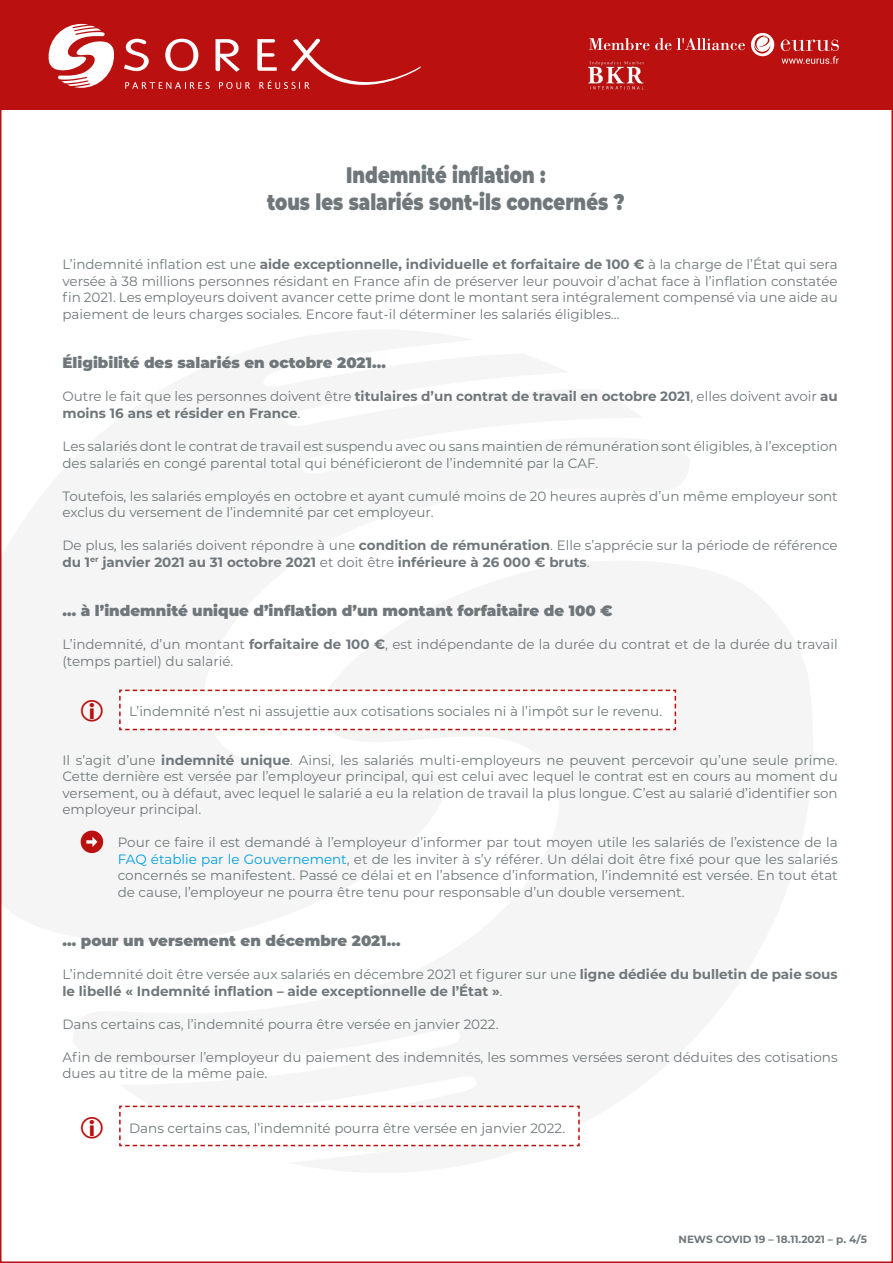
<style>
.page{position:relative;width:893px;height:1263px;background:#fff}
.page>*{position:absolute;margin:0;border:0;box-sizing:border-box;transform-origin:0 0}
.t1{font:900 22.5px "Montserrat";color:#70777a;scale:.8 1}
.TITRE{font:900 15px "Montserrat";color:#70777a}
.TITRE-2{font:13.5px/16.5px "Montserrat";color:#70777a}
.TITRE-3{font:700 13.5px/16.5px "Montserrat";color:#70777a}
.t2{font:700 10.5px "Montserrat";color:#70777a}
.s1{font-weight:700}
.s2{font-weight:400}
.s3{color:#009fe3}
</style>
<div class="page">
<div style="left:0;top:0;width:893px;height:110px;background:#ba1110"></div>
<svg style="left:751px;top:33px;width:23px;height:23px"></svg>
<svg style="left:589px;top:38px;width:60px;height:12px"></svg>
<svg style="left:655px;top:38px;width:16px;height:12px"></svg>
<svg style="left:677px;top:38px;width:68px;height:12px"></svg>
<svg style="left:125px;top:82px;width:85px;height:7px"></svg>
<svg style="left:219px;top:82px;width:31px;height:7px"></svg>
<svg style="left:124px;top:39px;width:25px;height:32px"></svg>
<svg style="left:165px;top:39px;width:33px;height:32px"></svg>
<svg style="left:216px;top:39px;width:24px;height:33px"></svg>
<svg style="left:257px;top:39px;width:164px;height:50px"></svg>
<svg style="left:49px;top:24px;width:65px;height:64px"></svg>
<img style="left:588px;top:61px;width:56px;height:29px">
<svg style="left:781px;top:40px;width:58px;height:24px"></svg>
<svg style="left:119px;top:689px;width:558px;height:42px"></svg>
<svg style="left:119px;top:1105px;width:461px;height:42px"></svg>
<div style="left:81px;top:830px;width:22px;height:23px;background:#ba1110;border-radius:50%"></div>
<svg style="left:86px;top:837px;width:11px;height:10px"></svg>
<p class="t1" style="left:346px;top:158px;width:251px">Indemnité inflation :</p>
<p class="t1" style="left:267px;top:185px;width:448px">tous les salariés sont-ils concernés ?</p>
<p class="TITRE-2" style="left:63px;top:256px;width:777px;text-align:justify">L’indemnité inflation est une <span class="s1">aide exceptionnelle, individuelle et forfaitaire de 100 €</span> à la charge de l’État qui sera versée à 38 millions personnes résidant en France afin de préserver leur pouvoir d’achat face à l’inflation constatée fin 2021. Les employeurs doivent avancer cette prime dont le montant sera intégralement compensé via une aide au paiement de leurs charges sociales. Encore faut-il déterminer les salariés éligibles…</p>
<p class="TITRE" style="left:63px;top:352px;width:325px">Éligibilité des salariés en octobre 2021…</p>
<p class="TITRE-3" style="left:63px;top:388px;width:777px"><span class="s2">Outre le fait que les personnes doivent être</span> titulaires d’un contrat de travail en octobre 2021<span class="s2">, elles doivent avoir</span> au moins 16 ans et résider en France<span class="s2">.</span></p>
<p class="TITRE-2" style="left:63px;top:437px;width:777px">Les salariés dont le contrat de travail est suspendu avec ou sans maintien de rémunération sont éligibles, à l’exception des salariés en congé parental total qui bénéficieront de l’indemnité par la CAF.</p>
<p class="TITRE-2" style="left:63px;top:487px;width:777px">Toutefois, les salariés employés en octobre et ayant cumulé moins de 20 heures auprès d’un même employeur sont exclus du versement de l’indemnité par cet employeur.</p>
<p class="TITRE-2" style="left:63px;top:536px;width:777px">De plus, les salariés doivent répondre à une <span class="s1">condition de rémunération</span>. Elle s’apprécie sur la période de référence <span class="s1">du 1</span><sup>er</sup> <span class="s1">janvier 2021 au 31 octobre 2021</span> et doit être <span class="s1">inférieure à 26 000 € bruts</span>.</p>
<p class="TITRE" style="left:63px;top:599px;width:552px">… à l’indemnité unique d’inflation d’un montant forfaitaire de 100 €</p>
<p class="TITRE-2" style="left:63px;top:635px;width:777px">L’indemnité, d’un montant <span class="s1">forfaitaire de 100 €</span>, est indépendante de la durée du contrat et de la durée du travail (temps partiel) du salarié.</p>
<p class="TITRE-2" style="left:129px;top:703px;width:535px">L’indemnité n’est ni assujettie aux cotisations sociales ni à l’impôt sur le revenu.</p>
<p class="TITRE-2" style="left:63px;top:751px;width:777px;text-align:justify">Il s’agit d’une <span class="s1">indemnité unique</span>. Ainsi, les salariés multi-employeurs ne peuvent percevoir qu’une seule prime.<br>Cette dernière est versée par l’employeur principal, qui est celui avec lequel le contrat est en cours au moment du versement, ou à défaut, avec lequel le salarié a eu la relation de travail la plus longue. C’est au salarié d’identifier son employeur principal.</p>
<p class="TITRE-2" style="left:118px;top:833px;width:721px;text-align:justify">Pour ce faire il est demandé à l’employeur d’informer par tout moyen utile les salariés de l’existence de la <span class="s3">FAQ établie par le Gouvernement</span>, et de les inviter à s’y référer. Un délai doit être fixé pour que les salariés concernés se manifestent. Passé ce délai et en l’absence d’information, l’indemnité est versée. En tout état de cause, l’employeur ne pourra être tenu pour responsable d’un double versement.</p>
<p class="TITRE" style="left:63px;top:929px;width:339px">… pour un versement en décembre 2021…</p>
<p class="TITRE-3" style="left:63px;top:965px;width:777px"><span class="s2">L’indemnité doit être versée aux salariés en décembre 2021 et figurer sur une</span> ligne dédiée du bulletin de paie sous le libellé « Indemnité inflation – aide exceptionnelle de l’État »<span class="s2">.</span></p>
<p class="TITRE-2" style="left:63px;top:1015px;width:438px">Dans certains cas, l’indemnité pourra être versée en janvier 2022.</p>
<p class="TITRE-2" style="left:63px;top:1048px;width:777px">Afin de rembourser l’employeur du paiement des indemnités, les sommes versées seront déduites des cotisations dues au titre de la même paie.</p>
<p class="TITRE-2" style="left:129px;top:1119px;width:438px">Dans certains cas, l’indemnité pourra être versée en janvier 2022.</p>
<p class="t2" style="left:678px;top:1232px;width:190px">NEWS COVID 19 – 18.11.2021 – p. 4/5</p>
</div>
